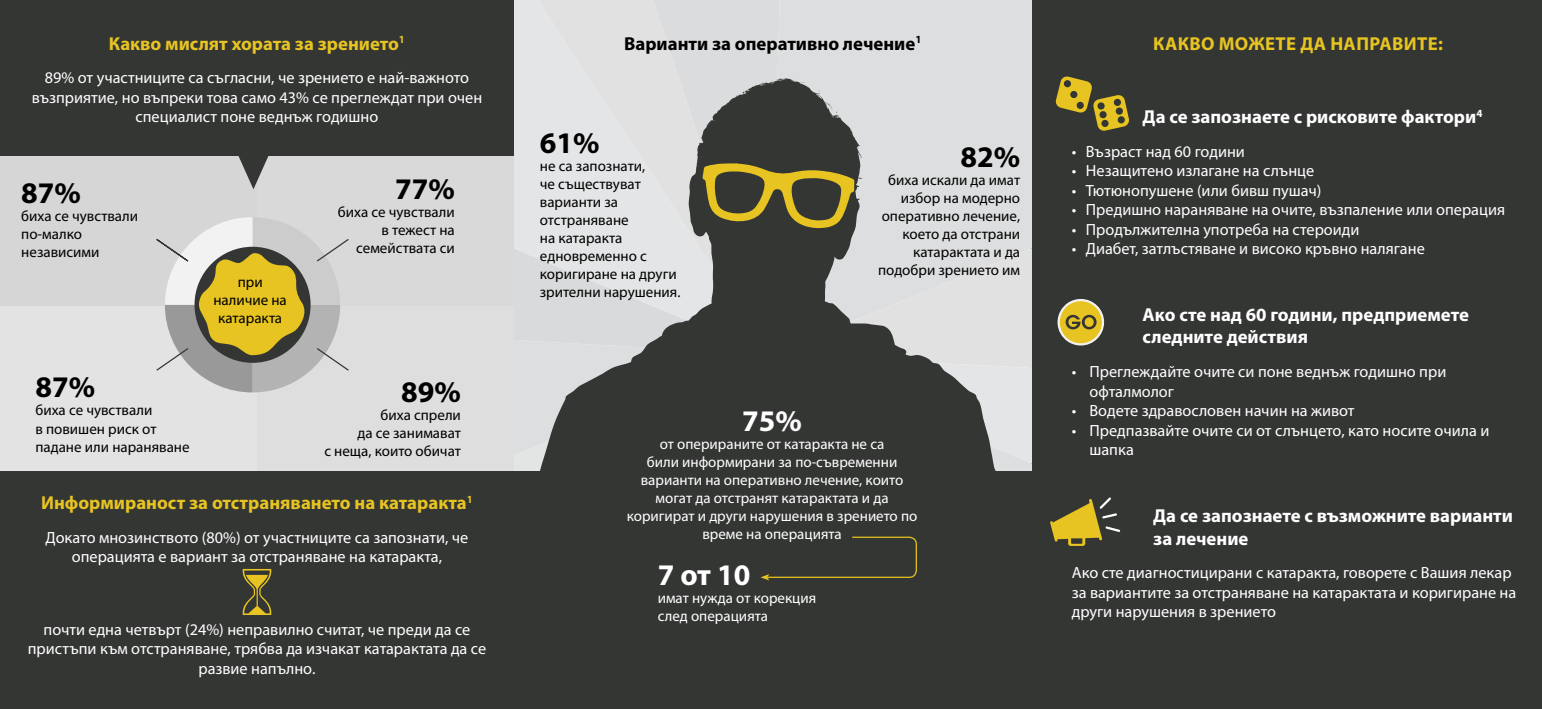
<style>
.page{position:relative;width:1542px;height:709px;background:#fff}
.page>*{position:absolute;margin:0;border:0;box-sizing:border-box;transform-origin:0 0}
.t1{font:700 30px "Myriad Pro";color:#000}
.t2{font:700 30px "Myriad Pro";color:#fff}
.t3{font:700 18.75px/22.5px "Myriad Pro";color:#fff}
.t4{font:700 18.75px "Myriad Pro";color:#e7c421}
.t5{font:700 18.75px "Myriad Pro";color:#000}
.t6{font:16.25px/19.5px "Myriad Pro";color:#fff;text-align:center}
.t7{font:15px/18px "Myriad Pro";color:#000}
.t8{font:15px/18px "Myriad Pro";color:#fff;text-align:center}
</style>
<div class="page">
<div style="left:1031px;top:0;width:510px;height:709px;background:#343634"></div>
<div style="left:514px;top:0;width:54px;height:78px;background:#e4e5e6"></div>
<div style="left:568px;top:0;width:201px;height:78px;background:#dbdcdd"></div>
<div style="left:769px;top:0;width:262px;height:78px;background:#dddedf"></div>
<div style="left:257px;top:306px;width:257px;height:189px;background:#dedede"></div>
<div style="left:257px;top:89px;width:257px;height:217px;background:#d9d9d9"></div>
<div style="left:0;top:306px;width:257px;height:189px;background:#e3e3e3"></div>
<div style="left:0;top:89px;width:257px;height:217px;background:#d6d6d6"></div>
<div style="left:0;top:471px;width:1031px;height:238px;background:#343634"></div>
<div style="left:0;top:0;width:514px;height:156px;background:#343634"></div>
<svg style="left:156px;top:217px;width:193px;height:175px"></svg>
<svg style="left:238px;top:156px;width:31px;height:33px"></svg>
<svg style="left:243px;top:569px;width:28px;height:46px"></svg>
<svg style="left:1055px;top:76px;width:74px;height:55px"></svg>
<svg style="left:1057px;top:299px;width:47px;height:46px"></svg>
<svg style="left:1050px;top:497px;width:70px;height:49px"></svg>
<svg style="left:514px;top:78px;width:518px;height:503px;fill:#343634"></svg>
<svg style="left:702px;top:163px;width:152px;height:66px"></svg>
<svg style="left:760px;top:536px;width:157px;height:44px"></svg>
<p class="t4" style="left:109px;top:31px;width:297px">Какво мислят хората за зрението<sup>1</sup></p>
<p class="t6" style="left:32px;top:68px;width:452px">89% от участниците са съгласни, че зрението е най-важното възприятие, но въпреки това само 43% се преглеждат при очен специалист поне веднъж годишно</p>
<h1 class="t1" style="left:21px;top:173px;width:61px">87%</h1>
<p class="t7" style="left:21px;top:207px;width:118px">биха се чувствали по-малко независими</p>
<p class="t7" style="left:213px;top:272px;width:75px;text-align:center">при наличие на катаракта</p>
<h1 class="t1" style="left:395px;top:169px;width:61px">77%</h1>
<p class="t7" style="left:338px;top:202px;width:118px;text-align:right">биха се чувствали в тежест на семействата си</p>
<h1 class="t1" style="left:35px;top:368px;width:61px">87%</h1>
<p class="t7" style="left:35px;top:401px;width:156px">биха се чувствали<br>в повишен риск от падане или нараняване</p>
<h1 class="t1" style="left:401px;top:372px;width:61px">89%</h1>
<p class="t7" style="left:324px;top:406px;width:138px;text-align:right">биха спрели<br>да се занимават<br>с неща, които обичат</p>
<p class="t4" style="left:41px;top:490px;width:433px">Информираност за отстраняването на катаракта<sup>1</sup></p>
<p class="t6" style="left:46px;top:527px;width:424px">Докато мнозинството (80%) от участниците са запознати, че операцията е вариант за отстраняване на катаракта,</p>
<p class="t6" style="left:28px;top:619px;width:460px">почти една четвърт (24%) неправилно считат, че преди да се пристъпи към отстраняване, трябва да изчакат катарактата да се развие напълно.</p>
<p class="t5" style="left:624px;top:31px;width:299px">Варианти за оперативно лечение<sup>1</sup></p>
<h1 class="t1" style="left:540px;top:123px;width:61px">61%</h1>
<p class="t7" style="left:540px;top:157px;width:142px">не са запознати,<br>че съществуват варианти за отстраняване<br>на катаракта едновременно с коригиране на други зрителни нарушения.</p>
<h1 class="t1" style="left:960px;top:137px;width:61px">82%</h1>
<p class="t7" style="left:878px;top:171px;width:143px;text-align:right">биха искали да имат избор на модерно оперативно лечение, което да отстрани катарактата и да подобри зрението им</p>
<h1 class="t2" style="left:742px;top:401px;width:61px">75%</h1>
<p class="t8" style="left:626px;top:435px;width:292px">от оперираните от катаракта не са<br>били информирани за по-съвременни варианти на оперативно лечение, които могат да отстранят катарактата и да коригират и други нарушения в зрението по време на операцията</p>
<h1 class="t2" style="left:657px;top:555px;width:94px">7 от 10</h1>
<p class="t8" style="left:657px;top:589px;width:160px;text-align:left">имат нужда от корекция след операцията</p>
<p class="t4" style="left:1153px;top:31px;width:25px">Какв</p>
<p class="t4" style="left:1201px;top:31px;width:192px">о можете да направи</p>
<p class="t4" style="left:1417px;top:31px;width:27px">те:</p>
<p class="t3" style="left:1142px;top:105px;width:341px">Да се запознаете с рисковите фактори<sup>4</sup></p>
<p class="t6" style="left:1071px;top:141px;width:175px">• Възраст над 60 години</p>
<p class="t6" style="left:1071px;top:161px;width:244px">• Незащитено излагане на слънце</p>
<p class="t6" style="left:1071px;top:180px;width:251px">• Тютюнопушене (или бивш пушач)</p>
<p class="t6" style="left:1071px;top:200px;width:435px">• Предишно нараняване на очите, възпаление или операция</p>
<p class="t6" style="left:1071px;top:219px;width:289px">• Продължителна употреба на стероиди</p>
<p class="t6" style="left:1071px;top:239px;width:354px">• Диабет, затлъстяване и високо кръвно налягане</p>
<p class="t3" style="left:1142px;top:303px;width:328px">Ако сте над 60 години, предприемете следните действия</p>
<p class="t6" style="left:1089px;top:362px;width:358px;text-align:left;text-indent:-18px">• Преглеждайте очите си поне веднъж годишно при офталмолог</p>
<p class="t6" style="left:1071px;top:401px;width:284px">• Водете здравословен начин на живот</p>
<p class="t6" style="left:1089px;top:420px;width:401px;text-align:left;text-indent:-18px">• Предпазвайте очите си от слънцето, като носите очила и шапка</p>
<p class="t3" style="left:1153px;top:504px;width:361px">Да се запознаете с възможните варианти за лечение</p>
<p class="t6" style="left:1071px;top:563px;width:446px;text-align:left">Ако сте диагностицирани с катаракта, говорете с Вашия лекар за вариантите за отстраняване на катарактата и коригиране на други нарушения в зрението</p>
</div>
